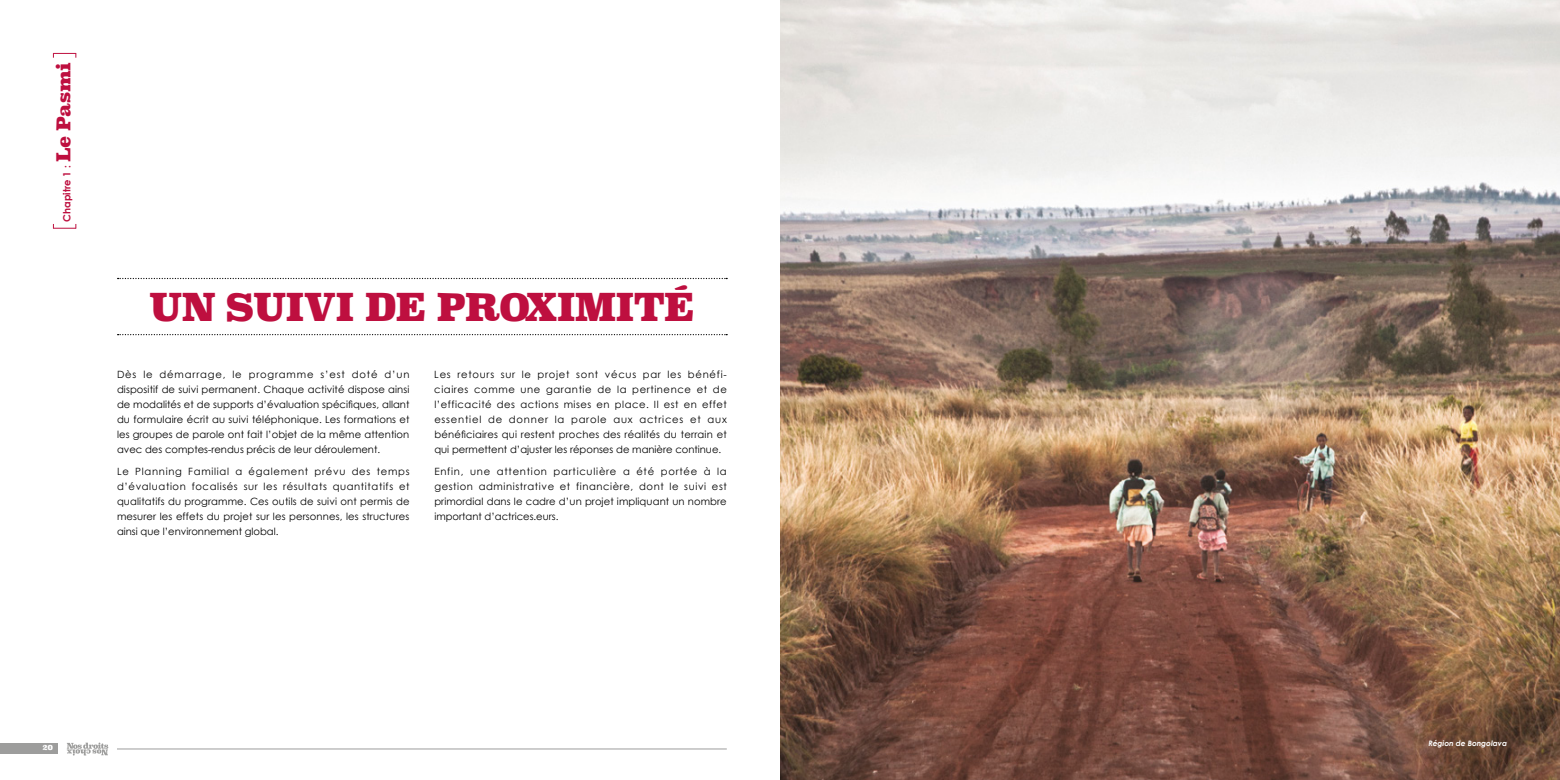
<style>
.page{position:relative;width:1560px;height:780px;background:#fff}
.page>*{position:absolute;margin:0;border:0;box-sizing:border-box;transform-origin:0 0}
.t1{font:900 37.5px "Superclarendon";letter-spacing:-.04em;color:#be0f3f}
.t2{font:10px/15px "Century Gothic";color:#000;text-align:justify}
.t3{font:700 10px "Century Gothic";color:#be0f3f}
.t4{font:italic 700 7.5px "Century Gothic";color:#fff}
.t5{font:900 7.5px "Superclarendon";color:#fff}
.s1{font-family:"Superclarendon";font-weight:900;font-size:18.75px}
</style>
<div class="page">
<hr style="left:117px;top:748px;width:609px;height:1px;background:#9d9d9c">
<div style="left:0;top:742px;width:58px;height:11px;background:#9d9d9c"></div>
<svg style="left:67px;top:742px;width:41px;height:13px"></svg>
<svg style="left:118px;top:278px;width:609px;height:1px"></svg>
<svg style="left:118px;top:334px;width:609px;height:1px"></svg>
<img style="left:780px;top:0;width:779px;height:780px">
<svg style="left:53px;top:53px;width:24px;height:5px"></svg>
<svg style="left:53px;top:224px;width:24px;height:5px"></svg>
<p class="t3" style="left:60px;top:222px;width:161px;rotate:-90deg">Chapitre 1 : <span class="s1">Le Pasmi</span></p>
<h1 class="t1" style="left:149px;top:282px;width:547px">UN SUIVI DE PROXIMITÉ</h1>
<p class="t2" style="left:117px;top:366px;width:294px">Dès le démarrage, le programme s’est doté d’un dispositif de suivi permanent. Chaque activité dispose ainsi de modalités et de supports d’évaluation spécifiques, allant du formulaire écrit au suivi téléphonique. Les formations et les groupes de parole ont fait l’objet de la même attention avec des comptes-rendus précis de leur déroulement.</p>
<p class="t2" style="left:117px;top:463px;width:294px">Le Planning Familial a également prévu des temps d’évaluation focalisés sur les résultats quantitatifs et qualitatifs du programme. Ces outils de suivi ont permis de mesurer les effets du projet sur les personnes, les structures ainsi que l’environnement global.</p>
<p class="t2" style="left:434px;top:366px;width:294px">Les retours sur le projet sont vécus par les bénéfi&shy;ciaires comme une garantie de la pertinence et de l’efficacité des actions mises en place. Il est en effet essentiel de donner la parole aux actrices et aux bénéficiaires qui restent proches des réalités du terrain et qui permettent d’ajuster les réponses de manière continue.</p>
<p class="t2" style="left:434px;top:463px;width:294px">Enfin, une attention particulière a été portée à la gestion administrative et financière, dont le suivi est primordial dans le cadre d’un projet impliquant un nombre important d’actrices.eurs.</p>
<p class="t5" style="left:42px;top:742px;width:12px">20</p>
<p class="t4" style="left:1428px;top:738px;width:80px">Région de Bongolava</p>
</div>
